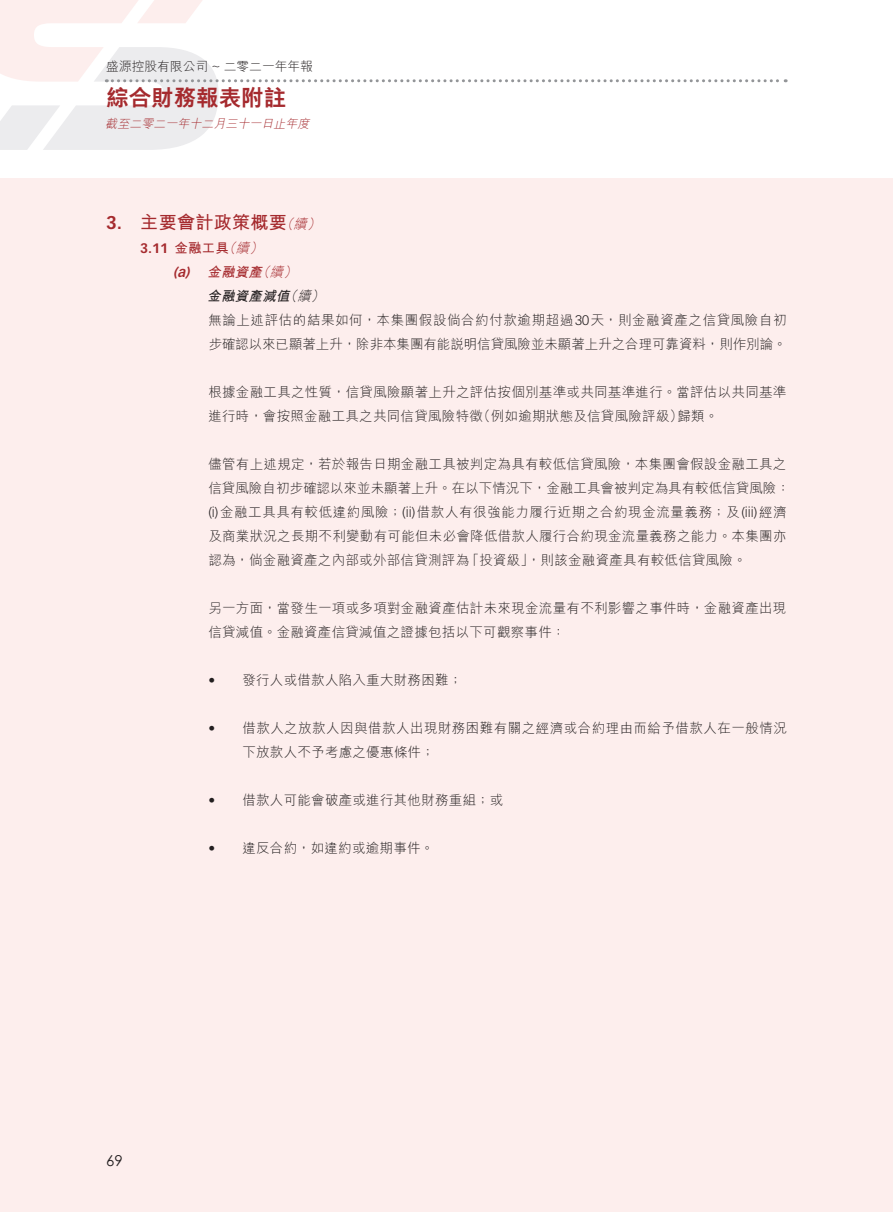
<style>
.page{position:relative;width:893px;height:1212px;background:#fff}
.page>*{position:absolute;margin:0;border:0;box-sizing:border-box;transform-origin:0 0}
.t1{font:800 22.5px "M Hei HK";color:#a52a2e}
.t2{font:700 18px "M Hei HK";letter-spacing:.02em;color:#a52a2e}
.t3{font:700 18px "Vectora LT Std";color:#a52a2e}
.t4{font:15px "Century Gothic";color:#231f20}
.t5{font:300 13.5px/24px "M Hei HK";letter-spacing:.02em;color:#231f20}
.t6{font:300 13.5px/24px "M Hei HK";letter-spacing:-.005em;color:#231f20}
.t7{font:300 13.5px "M Hei HK";letter-spacing:.045em;color:#231f20}
.t8{font:300 13.5px "M Hei HK";color:#231f20}
.t9{font:italic 300 13.5px "M Hei HK";color:#a52a2e}
.t10{font:700 13.5px "Vectora LT Std";color:#a52a2e}
.t11{font:italic 700 13.5px "M Hei HK";color:#231f20}
.t12{font:italic 700 13.5px "M Hei HK";color:#a52a2e}
.t13{font:300 13.5px "Vectora LT Std";color:#231f20}
.t14{font:italic 700 13.5px "Vectora LT Std";color:#a52a2e}
.t15{font:italic 300 13.5px "M Hei HK";color:#231f20}
.t16{font:300 12.75px "M Hei HK";color:#231f20}
.t17{font:italic 300 12px "M Hei HK";color:#a52a2e}
.s1{font-family:"M Hei HK"}
.s2{font-weight:300}
.s3{font-style:italic}
.s4{font-family:"Vectora LT Std"}
</style>
<div class="page">
<div style="left:0;top:179px;width:893px;height:1033px;background:#fdeeed"></div>
<svg style="left:0;top:0;width:786px;height:150px"></svg>
<p class="t16" style="left:106px;top:60px;width:208px">盛源控股有限公司 ~ 二零二一年年報</p>
<h1 class="t1" style="left:106px;top:87px;width:181px">綜合財務報表附註</h1>
<p class="t17" style="left:105px;top:117px;width:208px">截至二零二一年十二月三十一日止年度</p>
<h2 class="t3" style="left:106px;top:211px;width:17px">3.</h2>
<h2 class="t2" style="left:140px;top:209px;width:148px">主要會計政策概要</h2>
<p class="t9" style="left:294px;top:217px;width:18px">續</p>
<p class="t9" style="left:280px;top:217px;width:18px">（</p>
<p class="t9" style="left:307px;top:217px;width:18px">(</p>
<p class="t9" style="left:236px;top:241px;width:18px">續</p>
<p class="t9" style="left:222px;top:241px;width:18px">（</p>
<p class="t9" style="left:249px;top:241px;width:18px">(</p>
<p class="t10" style="left:140px;top:240px;width:90px">3.11 <span class="s1">金融工具</span></p>
<p class="t14" style="left:173px;top:264px;width:17px">a(</p>
<p class="t14" style="left:185px;top:264px;width:9px">)</p>
<p class="t12" style="left:207px;top:262px;width:80px">金融資產<span class="s2">續</span></p>
<p class="t9" style="left:256px;top:265px;width:18px">（</p>
<p class="t9" style="left:283px;top:265px;width:18px">(</p>
<p class="t11" style="left:207px;top:286px;width:108px">金融資產減值<span class="s2">續</span></p>
<p class="t6" style="left:208px;top:284px;width:580px;text-indent:76px"><span class="s3">（<br></span>無論上述評估的結果如何，本集團假設倘合約付款逾期超過<span class="s4">30</span>天，則金融資產之信貸風險自初步確認以來已顯著上升，除非本集團有能說明信貸風險並未顯著上升之合理可靠資料，則作別論。</p>
<p class="t5" style="left:677px;top:380px;width:111px;text-indent:-469px">根據金融工具之性質，信貸風險顯著上升之評估按個別基準或共同基準進行。當評估以共同基準歸類。</p>
<p class="t15" style="left:311px;top:289px;width:18px">(</p>
<p class="t5" style="left:208px;top:404px;width:276px">進行時，會按照金融工具之共同信貸風險特徵</p>
<p class="t5" style="left:208px;top:452px;width:580px">儘管有上述規定，若於報告日期金融工具被判定為具有較低信貸風險，本集團會假設金融工具之</p>
<p class="t8" style="left:208px;top:481px;width:583px">信貸風險自初步確認以來並未顯著上升。在以下情況下，金融工具會被判定為具有較低信貸風險：</p>
<p class="t7" style="left:208px;top:505px;width:580px"><span class="s4">)i(</span> 金融工具具有較低違約風險；<span class="s4">( )i i</span> 借款人有很強能力履行近期之合約現金流量義務；及<span class="s4">(iii)</span>經濟</p>
<p class="t5" style="left:208px;top:524px;width:580px">及商業狀況之長期不利變動有可能但未必會降低借款人履行合約現金流量義務之能力。本集團亦</p>
<p class="t5" style="left:466px;top:548px;width:282px">「投資級，」則該金融資產具有較低信貸風險。</p>
<p class="t5" style="left:477px;top:404px;width:207px">（例如逾期狀態及信貸風險評級）</p>
<p class="t5" style="left:208px;top:548px;width:262px">認為，倘金融資產之內部或外部信貸測評為</p>
<p class="t5" style="left:208px;top:596px;width:580px">另一方面，當發生一項或多項對金融資產估計未來現金流量有不利影響之事件時，金融資產出現信貸減值。金融資產信貸減值之證據包括以下可觀察事件：</p>
<p class="t5" style="left:242px;top:668px;width:221px">發行人或借款人陷入重大財務困難;</p>
<p class="t13" style="left:208px;top:672px;width:8px">•</p>
<p class="t13" style="left:208px;top:720px;width:8px">•</p>
<p class="t13" style="left:208px;top:792px;width:8px">•</p>
<p class="t13" style="left:208px;top:840px;width:8px">•</p>
<p class="t5" style="left:242px;top:716px;width:546px">借款人之放款人因與借款人出現財務困難有關之經濟或合約理由而給予借款人在一般情況</p>
<p class="t5" style="left:242px;top:740px;width:194px">下放款人不予考慮之優惠條件;</p>
<p class="t5" style="left:242px;top:788px;width:262px">借款人可能會破產或進行其他財務重組；或</p>
<p class="t5" style="left:242px;top:836px;width:193px">違反合約，如違約或逾期事件。</p>
<p class="t4" style="left:106px;top:1150px;width:18px">69</p>
</div>
